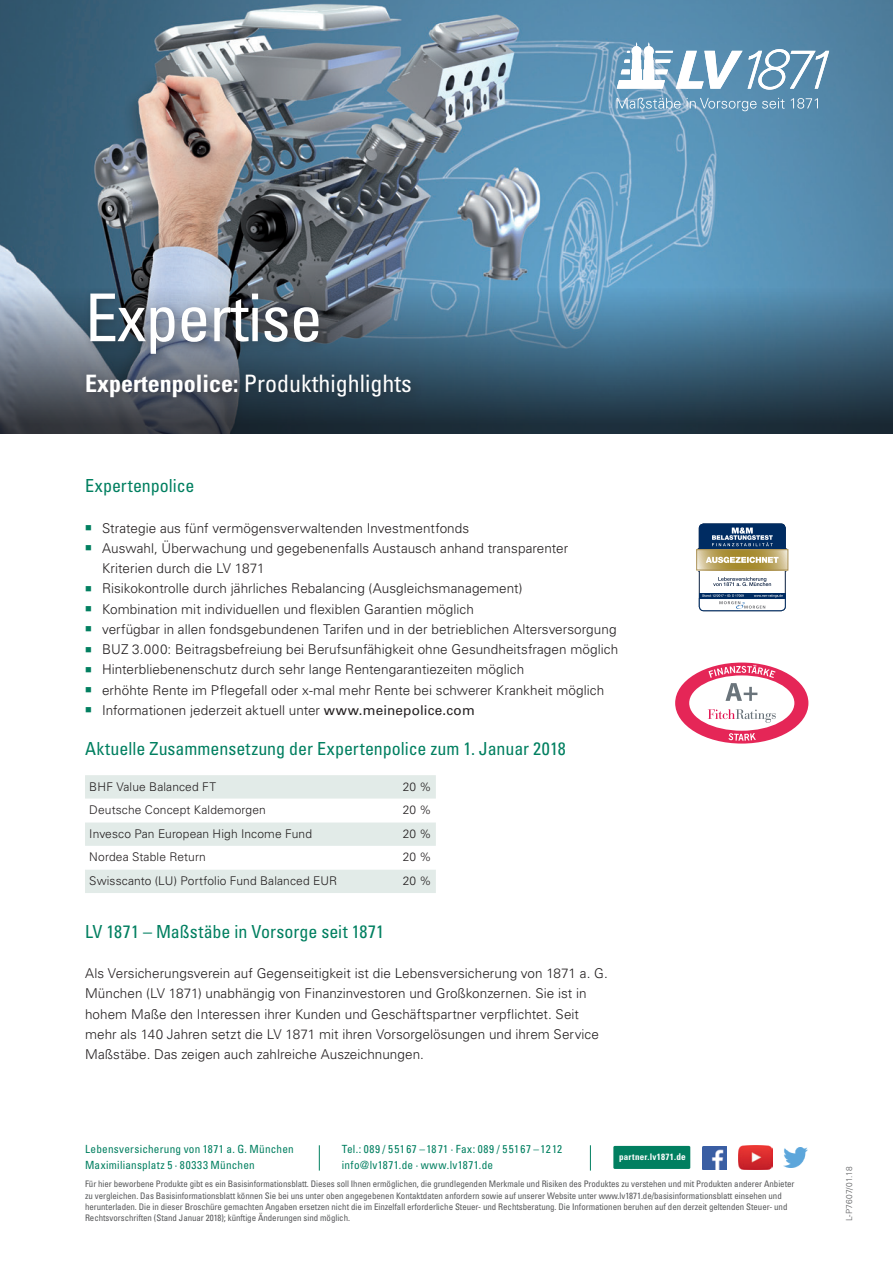
<style>
.page{position:relative;width:893px;height:1263px;background:#fff}
.page>*{position:absolute;margin:0;border:0;box-sizing:border-box;transform-origin:0 0}
.t1{font:condensed 66px "Univers LT Std";letter-spacing:-.015em;color:#fff}
.t2{font:condensed 24px "Univers LT Std";color:#fff}
.t3{font:condensed 18px "Univers LT Std";color:#017f60}
.t4{font:300 13.5px/20.2px "Univers LT Std";letter-spacing:.005em;color:#231f20}
.t5{font:300 12px "Univers LT Std";letter-spacing:.01em;color:#231f20}
.t6{font:condensed 11.25px/15.8px "Univers LT Std";letter-spacing:.025em;color:#017f60}
.t7{font:condensed 9px/11.2px "Univers LT Std";letter-spacing:-.005em;color:#57585a}
.t8{font:700 condensed 9px "Univers LT Std";letter-spacing:.03em;color:#fff}
.t9{font:300 8.4px "Univers LT Std";letter-spacing:.02em;color:#57585a}
.s1{font-weight:700}
.s2{color:#017f60}
.s3{font-weight:400}
.s4{font-size:9.3px}
</style>
<div class="page">
<img style="left:0;top:0;width:893px;height:242px">
<svg style="left:0;top:242px;width:893px;height:192px"></svg>
<div style="left:84px;top:287px;width:247px;height:79px;background:#231f20;opacity:.4"></div>
<div style="left:80px;top:368px;width:342px;height:41px;background:#231f20;opacity:.4"></div>
<svg style="left:617px;top:98px;width:201px;height:13px"></svg>
<svg style="left:748px;top:49px;width:81px;height:41px"></svg>
<svg style="left:617px;top:43px;width:125px;height:46px"></svg>
<svg style="left:85px;top:775px;width:351px;height:118px"></svg>
<div style="left:675px;top:662px;width:133px;height:81px;background:#e52657;border-radius:50%"></div>
<div style="left:689px;top:675px;width:105px;height:56px;background:#fff;border-radius:50%"></div>
<svg style="left:728px;top:733px;width:28px;height:8px"></svg>
<svg style="left:708px;top:709px;width:68px;height:14px"></svg>
<svg style="left:708px;top:665px;width:67px;height:36px"></svg>
<svg style="left:698px;top:563px;width:88px;height:5px"></svg>
<div style="left:696px;top:549px;width:92px;height:21px;border:1px solid #aa9054"></div>
<div style="left:699px;top:593px;width:86px;height:6px;background:#002c62"></div>
<svg style="left:699px;top:594px;width:87px;height:17px"></svg>
<svg style="left:713px;top:577px;width:58px;height:9px"></svg>
<svg style="left:696px;top:523px;width:92px;height:40px"></svg>
<svg style="left:319px;top:1145px;width:1px;height:25px"></svg>
<svg style="left:590px;top:1145px;width:1px;height:25px"></svg>
<div style="left:613px;top:1146px;width:77px;height:23px;background:#017f60"></div>
<img style="left:703px;top:1146px;width:23px;height:23px">
<img style="left:738px;top:1145px;width:34px;height:24px">
<img style="left:783px;top:1148px;width:25px;height:19px">
<h1 class="t1" style="left:85px;top:276px;width:239px">Expertise</h1>
<h2 class="t2" style="left:85px;top:368px;width:328px"><span class="s1">Expertenpolice:</span> Produkthighlights</h2>
<h3 class="t3" style="left:85px;top:474px;width:111px">Expertenpolice</h3>
<p class="t4" style="left:85px;top:518px;width:386px"><span class="s2">■</span> Strategie aus fünf vermögensverwaltenden Investmentfonds</p>
<p class="t4" style="left:102px;top:538px;width:468px;text-indent:-17px"><span class="s2">■</span> Auswahl, Überwachung und gegebenenfalls Austausch anhand transparenter<br>Kriterien durch die LV 1871</p>
<p class="t4" style="left:85px;top:578px;width:439px"><span class="s2">■</span> Risikokontrolle durch jährliches Rebalancing (Ausgleichsmanagement)</p>
<p class="t4" style="left:85px;top:599px;width:390px"><span class="s2">■</span> Kombination mit individuellen und flexiblen Garantien möglich</p>
<p class="t4" style="left:85px;top:619px;width:533px"><span class="s2">■</span> verfügbar in allen fondsgebundenen Tarifen und in der betrieblichen Altersversorgung</p>
<p class="t4" style="left:85px;top:639px;width:535px"><span class="s2">■</span> BUZ 3.000: Beitragsbefreiung bei Berufsunfähigkeit ohne Gesundheitsfragen möglich</p>
<p class="t4" style="left:85px;top:659px;width:441px"><span class="s2">■</span> Hinterbliebenenschutz durch sehr lange Rentengarantiezeiten möglich</p>
<p class="t4" style="left:85px;top:680px;width:521px"><span class="s2">■</span> erhöhte Rente im Pflegefall oder x-mal mehr Rente bei schwerer Krankheit möglich</p>
<p class="t4" style="left:85px;top:700px;width:391px"><span class="s2">■</span> Informationen jederzeit aktuell unter <span class="s3">www.meinepolice.com</span></p>
<h3 class="t3" style="left:85px;top:738px;width:482px">Aktuelle Zusammensetzung der Expertenpolice zum 1. Januar 2018</h3>
<p class="t5" style="left:89px;top:779px;width:128px">BHF Value Balanced FT</p>
<p class="t5" style="left:403px;top:779px;width:30px">20 %</p>
<p class="t5" style="left:89px;top:803px;width:178px">Deutsche Concept Kaldemorgen</p>
<p class="t5" style="left:403px;top:803px;width:30px">20 %</p>
<p class="t5" style="left:89px;top:826px;width:224px">Invesco Pan European High Income Fund</p>
<p class="t5" style="left:403px;top:826px;width:30px">20 %</p>
<p class="t5" style="left:89px;top:850px;width:118px">Nordea Stable Return</p>
<p class="t5" style="left:403px;top:850px;width:30px">20 %</p>
<p class="t5" style="left:89px;top:873px;width:249px">Swisscanto (LU) Portfolio Fund Balanced EUR</p>
<p class="t5" style="left:403px;top:873px;width:30px">20 %</p>
<h3 class="t3" style="left:85px;top:920px;width:301px">LV 1871 – Maßstäbe in Vorsorge seit 1871</h3>
<p class="t4" style="left:85px;top:963px;width:524px">Als Versicherungsverein auf Gegenseitigkeit ist die Lebensversicherung von 1871 a. G.<br>München (LV 1871) unabhängig von Finanzinvestoren und Großkonzernen. Sie ist in hohem Maße den Interessen ihrer Kunden und Geschäftspartner verpflichtet. Seit mehr als 140 Jahren setzt die LV 1871 mit ihren Vorsorgelösungen und ihrem Service Maßstäbe. Das zeigen auch zahlreiche Auszeichnungen.</p>
<p class="t6" style="left:85px;top:1141px;width:210px">Lebensversicherung von 1871 a. G. München<br>Maximiliansplatz 5 · 80333 München</p>
<p class="t6" style="left:342px;top:1141px;width:222px">Tel.: 089 / 55167 –1871 · Fax: 089 / 55167 –1212 info@lv1871.de · www.lv1871.de</p>
<p class="t8" style="left:619px;top:1152px;width:68px">partner.lv1871.<span class="s4">de</span></p>
<p class="t7" style="left:85px;top:1178px;width:711px">Für hier beworbene Produkte gibt es ein Basisinformationsblatt. Dieses soll Ihnen ermöglichen, die grundlegenden Merkmale und Risiken des Produktes zu verstehen und mit Produkten anderer Anbieter zu vergleichen. Das Basisinformationsblatt können Sie bei uns unter oben angegebenen Kontaktdaten anfordern sowie auf unserer Website unter www.lv1871.de/basisinformationsblatt einsehen und herunterladen. Die in dieser Broschüre gemachten Angaben ersetzen nicht die im Einzelfall erforderliche Steuer- und Rechtsberatung. Die Informationen beruhen auf den derzeit geltenden Steuer- und Rechtsvorschriften (Stand Januar 2018); künftige Änderungen sind möglich.</p>
<p class="t9" style="left:844px;top:1221px;width:56px;rotate:-90deg">L-P7607/01.18</p>
</div>
